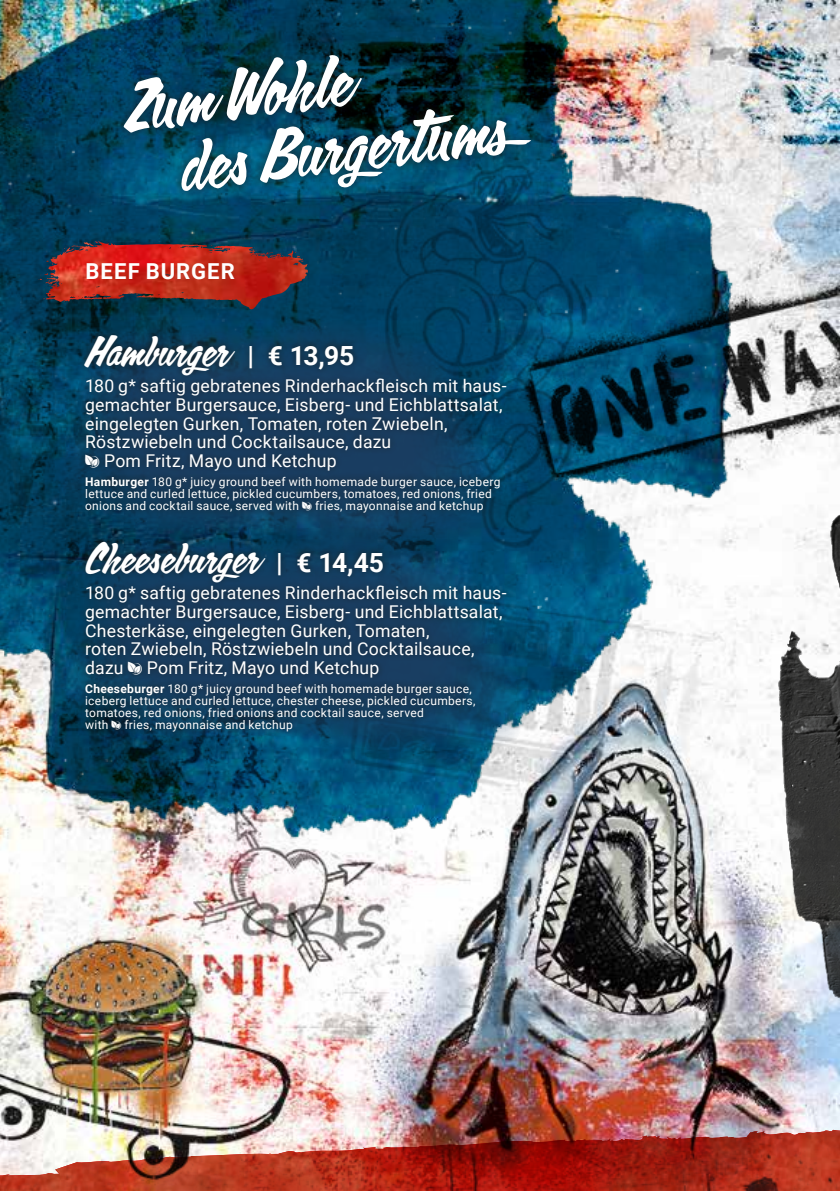
<style>
.page{position:relative;width:840px;height:1191px;background:#fff}
.page>*{position:absolute;margin:0;border:0;box-sizing:border-box;transform-origin:0 0}
.t1{font:66px/66px "Calgary Script OT";color:#fff}
.t2{font:39.6px "Calgary Script OT";letter-spacing:.01em;color:#fff}
.t3{font:700 22px "Roboto";letter-spacing:.05em;color:#fff}
.t4{font:17.6px/18.8px "Roboto";letter-spacing:.015em;color:#fff}
.t5{font:12px/12px "Roboto";letter-spacing:.025em;color:#fff}
.s1{font-family:"Roboto";font-weight:700;font-size:26.4px}
.s2{font-family:"Celona Pikto Extrablatt"}
.s3{font-weight:700}
</style>
<div class="page">
<img style="left:0;top:0;width:839px;height:1101px">
<img style="left:0;top:0;width:822px;height:857px">
<img style="left:608px;top:206px;width:231px;height:895px">
<img style="left:0;top:1101px;width:839px;height:28px">
<img style="left:0;top:1129px;width:839px;height:62px">
<div style="left:115px;top:46px;width:424px;height:154px;background:#1a1a18;opacity:.75"></div>
<svg style="left:52px;top:318px;width:454px;height:213px;background:#043e5d"></svg>
<svg style="left:52px;top:531px;width:476px;height:222px;background:#0c4b6a"></svg>
<div style="left:79px;top:535px;width:433px;height:202px;background:#1a1a18;opacity:.75"></div>
<img style="left:50px;top:241px;width:52px;height:20px">
<div style="left:78px;top:327px;width:434px;height:191px;background:#1a1a18;opacity:.75"></div>
<h1 class="t1" style="left:168px;top:70px;width:355px;text-indent:-49px;rotate:-7deg">Zum Wohle desBurgertums</h1>
<p class="t3" style="left:85px;top:256px;width:151px">BEEF BURGER</p>
<h2 class="t2" style="left:85px;top:325px;width:270px">Hamburger <span class="s1">| € 13,95</span></h2>
<p class="t4" style="left:85px;top:376px;width:423px">180 g* saftig gebratenes Rinderhackfleisch mit haus&shy;gemachter Burgersauce, Eisberg- und Eichblattsalat, eingelegten Gurken, Tomaten, roten Zwiebeln, Röstzwiebeln und Cocktailsauce, dazu<br><span class="s2">V</span> Pom Fritz, Mayo und Ketchup</p>
<p class="t5" style="left:85px;top:475px;width:416px"><span class="s3">Hamburger</span> 180 g* juicy ground beef with homemade burger sauce, iceberg lettuce and curled lettuce, pickled cucumbers, tomatoes, red onions, fried onions and cocktail sauce, served with <span class="s2">V</span> fries, mayonnaise and ketchup</p>
<h2 class="t2" style="left:85px;top:532px;width:300px">Cheeseburger <span class="s1">| € 14,45</span></h2>
<p class="t4" style="left:85px;top:583px;width:423px">180 g* saftig gebratenes Rinderhackfleisch mit haus&shy;gemachter Burgersauce, Eisberg- und Eichblattsalat, Chesterkäse, eingelegten Gurken, Tomaten,<br>roten Zwiebeln, Röstzwiebeln und Cocktailsauce, dazu <span class="s2">V</span> Pom Fritz, Mayo und Ketchup</p>
<p class="t5" style="left:85px;top:682px;width:391px"><span class="s3">Cheeseburger</span> 180 g* juicy ground beef with homemade burger sauce, iceberg lettuce and curled lettuce, chester cheese, pickled cucumbers, tomatoes, red onions, fried onions and cocktail sauce, served<br>with <span class="s2">V</span> fries, mayonnaise and ketchup</p>
</div>
